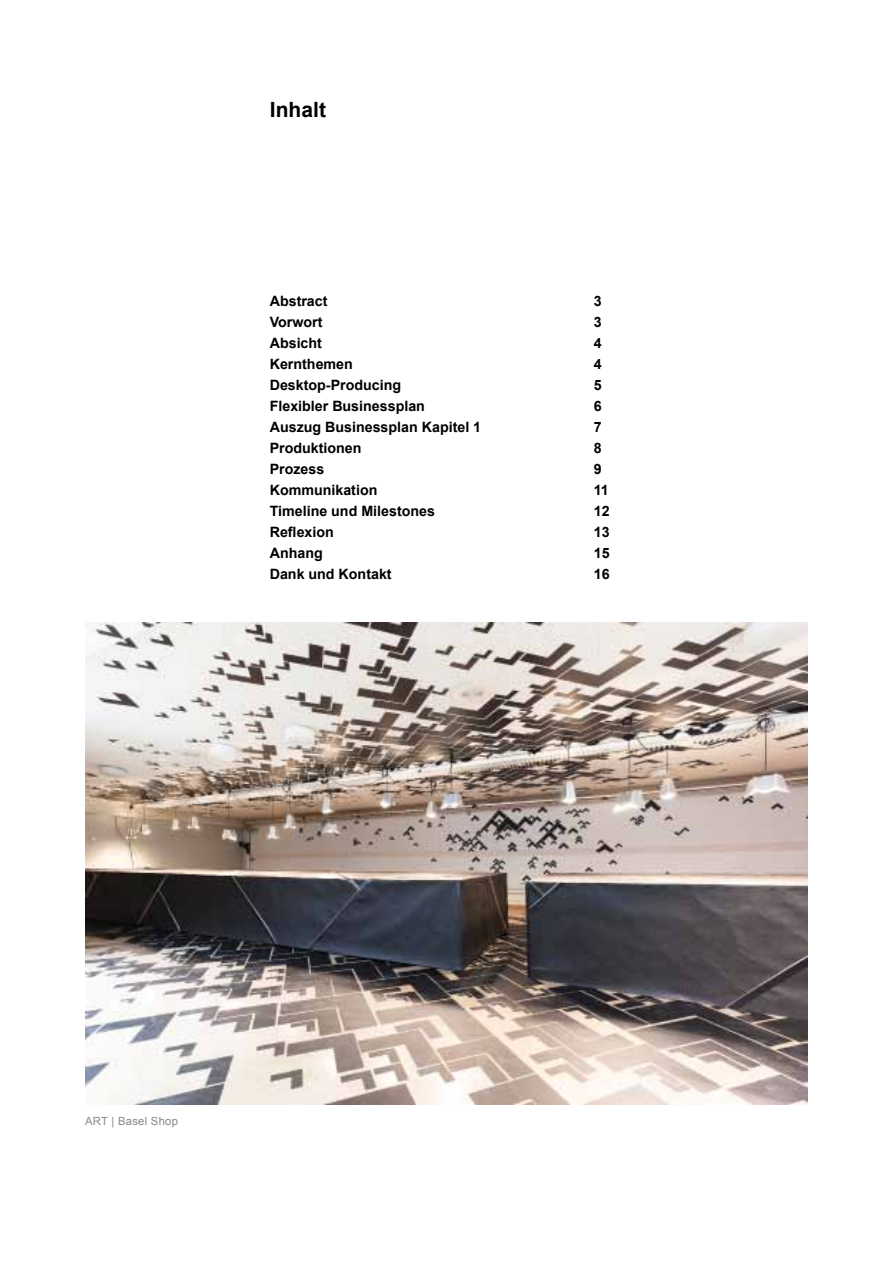
<style>
.page{position:relative;width:893px;height:1263px;background:#fff}
.page>*{position:absolute;margin:0;border:0;box-sizing:border-box;transform-origin:0 0}
.t1{font:700 21px "Arial";letter-spacing:.005em;color:#000}
.t2{font:700 14.25px "Arial";color:#000}
.t3{font:11.25px "Arial";letter-spacing:.025em;color:#87888a}
</style>
<div class="page">
<img style="left:85px;top:623px;width:723px;height:482px">
<h1 class="t1" style="left:270px;top:96px;width:58px">Inhalt</h1>
<p class="t2" style="left:270px;top:291px;width:59px">Abstract</p>
<p class="t2" style="left:594px;top:291px;width:9px">3</p>
<p class="t2" style="left:270px;top:312px;width:54px">Vorwort</p>
<p class="t2" style="left:594px;top:312px;width:9px">3</p>
<p class="t2" style="left:270px;top:333px;width:54px">Absicht</p>
<p class="t2" style="left:594px;top:333px;width:9px">4</p>
<p class="t2" style="left:270px;top:354px;width:85px">Kernthemen</p>
<p class="t2" style="left:594px;top:354px;width:9px">4</p>
<p class="t2" style="left:270px;top:375px;width:133px">Desktop-Producing</p>
<p class="t2" style="left:594px;top:375px;width:9px">5</p>
<p class="t2" style="left:270px;top:396px;width:157px">Flexibler Businessplan</p>
<p class="t2" style="left:594px;top:396px;width:9px">6</p>
<p class="t2" style="left:270px;top:417px;width:213px">Auszug Businessplan Kapitel 1</p>
<p class="t2" style="left:594px;top:417px;width:9px">7</p>
<p class="t2" style="left:270px;top:438px;width:93px">Produktionen</p>
<p class="t2" style="left:594px;top:438px;width:9px">8</p>
<p class="t2" style="left:270px;top:460px;width:56px">Prozess</p>
<p class="t2" style="left:594px;top:460px;width:9px">9</p>
<p class="t2" style="left:270px;top:481px;width:109px">Kommunikation</p>
<p class="t2" style="left:594px;top:481px;width:17px">11</p>
<p class="t2" style="left:270px;top:502px;width:167px">Timeline und Milestones</p>
<p class="t2" style="left:594px;top:502px;width:17px">12</p>
<p class="t2" style="left:270px;top:523px;width:66px">Reflexion</p>
<p class="t2" style="left:594px;top:523px;width:17px">13</p>
<p class="t2" style="left:270px;top:544px;width:55px">Anhang</p>
<p class="t2" style="left:594px;top:544px;width:17px">15</p>
<p class="t2" style="left:270px;top:565px;width:123px">Dank und Kontakt</p>
<p class="t2" style="left:594px;top:565px;width:17px">16</p>
<p class="t3" style="left:85px;top:1114px;width:95px">ART | Basel Shop</p>
</div>
